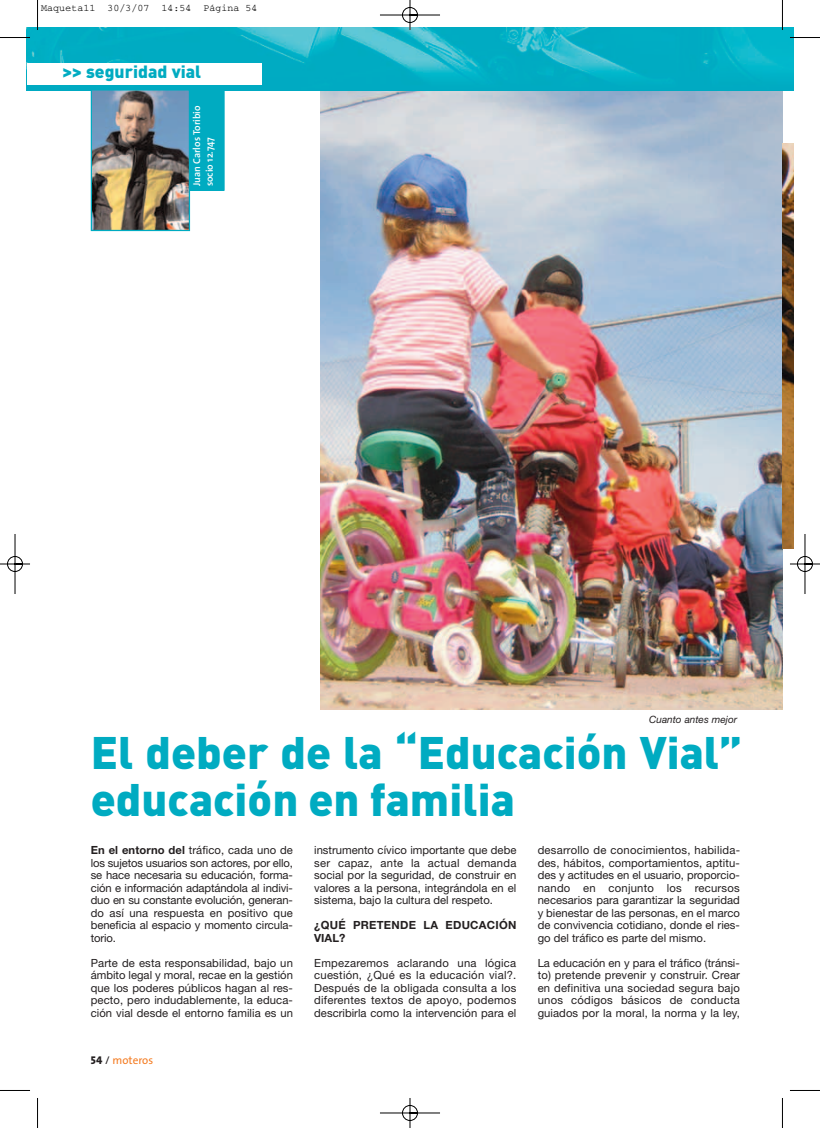
<style>
.page{position:relative;width:820px;height:1128px;background:#fff}
.page>*{position:absolute;margin:0;border:0;box-sizing:border-box;transform-origin:0 0}
.t1{font:900 45px/47.5px "DIN";color:#00abc1}
.t2{font:900 17.5px "DIN";color:#00abc1}
.t3{font:11.25px/12.5px "Helvetica Neue";color:#231f20;text-align:justify}
.t4{font:700 11.25px/12.5px "Helvetica Neue";letter-spacing:.02em;color:#231f20}
.t5{font:11.25px "The Sans";color:#f47b21}
.t6{font:10px "Courier";color:#000}
.t7{font:600 10px/12.5px "The Sans";color:#fff}
.t8{font:italic 10px "Helvetica Neue";color:#231f20}
.s1{font-weight:700}
.s2{font-family:"The Sans Extra Bold Caps";color:#231f20}
.s3{color:#231f20}
</style>
<div class="page">
<img style="left:0;top:0;width:819px;height:1127px">
<p class="t6" style="left:41px;top:5px;width:218px">Maqueta11 30/3/07 14:54 Página 54</p>
<h2 class="t2" style="left:62px;top:66px;width:140px">&gt;&gt; seguridad vial</h2>
<p class="t7" style="left:191px;top:186px;width:82px;rotate:-90deg">Juan Carlos Toribio socio 12.747</p>
<p class="t8" style="left:649px;top:713px;width:89px">Cuanto antes mejor</p>
<h1 class="t1" style="left:91px;top:733px;width:652px">El deber de la “Educación Vial” educación en familia</h1>
<p class="t3" style="left:91px;top:843px;width:204px"><span class="s1">En el entorno del</span> tráfico, cada uno de los sujetos usuarios son actores, por ello, se hace necesaria su educación, forma&shy;ción e información adaptándola al indivi&shy;duo en su constante evolución, generan&shy;do así una respuesta en positivo que beneficia al espacio y momento circula&shy;torio.</p>
<p class="t3" style="left:91px;top:956px;width:204px">Parte de esta responsabilidad, bajo un ámbito legal y moral, recae en la gestión que los poderes públicos hagan al res&shy;pecto, pero indudablemente, la educa&shy;ción vial desde el entorno familia es un</p>
<p class="t5" style="left:91px;top:1055px;width:64px"><span class="s2">54</span> <span class="s3">/</span> moteros</p>
<p class="t3" style="left:314px;top:843px;width:203px">instrumento cívico importante que debe ser capaz, ante la actual demanda social por la seguridad, de construir en valores a la persona, integrándola en el sistema, bajo la cultura del respeto.</p>
<p class="t4" style="left:314px;top:918px;width:203px">¿QUÉ PRETENDE LA EDUCACIÓN<br>VIAL?</p>
<p class="t3" style="left:314px;top:956px;width:203px">Empezaremos aclarando una lógica cuestión, ¿Qué es la educación vial?.<br>Después de la obligada consulta a los diferentes textos de apoyo, podemos describirla como la intervención para el</p>
<p class="t3" style="left:537px;top:843px;width:204px">desarrollo de conocimientos, habilida&shy;des, hábitos, comportamientos, aptitu&shy;des y actitudes en el usuario, proporcio&shy;nando en conjunto los recursos necesarios para garantizar la seguridad y bienestar de las personas, en el marco de convivencia cotidiano, donde el ries&shy;go del tráfico es parte del mismo.</p>
<p class="t3" style="left:537px;top:956px;width:204px">La educación en y para el tráfico (tránsi&shy;to) pretende prevenir y construir. Crear en definitiva una sociedad segura bajo unos códigos básicos de conducta guiados por la moral, la norma y la ley,</p>
</div>
